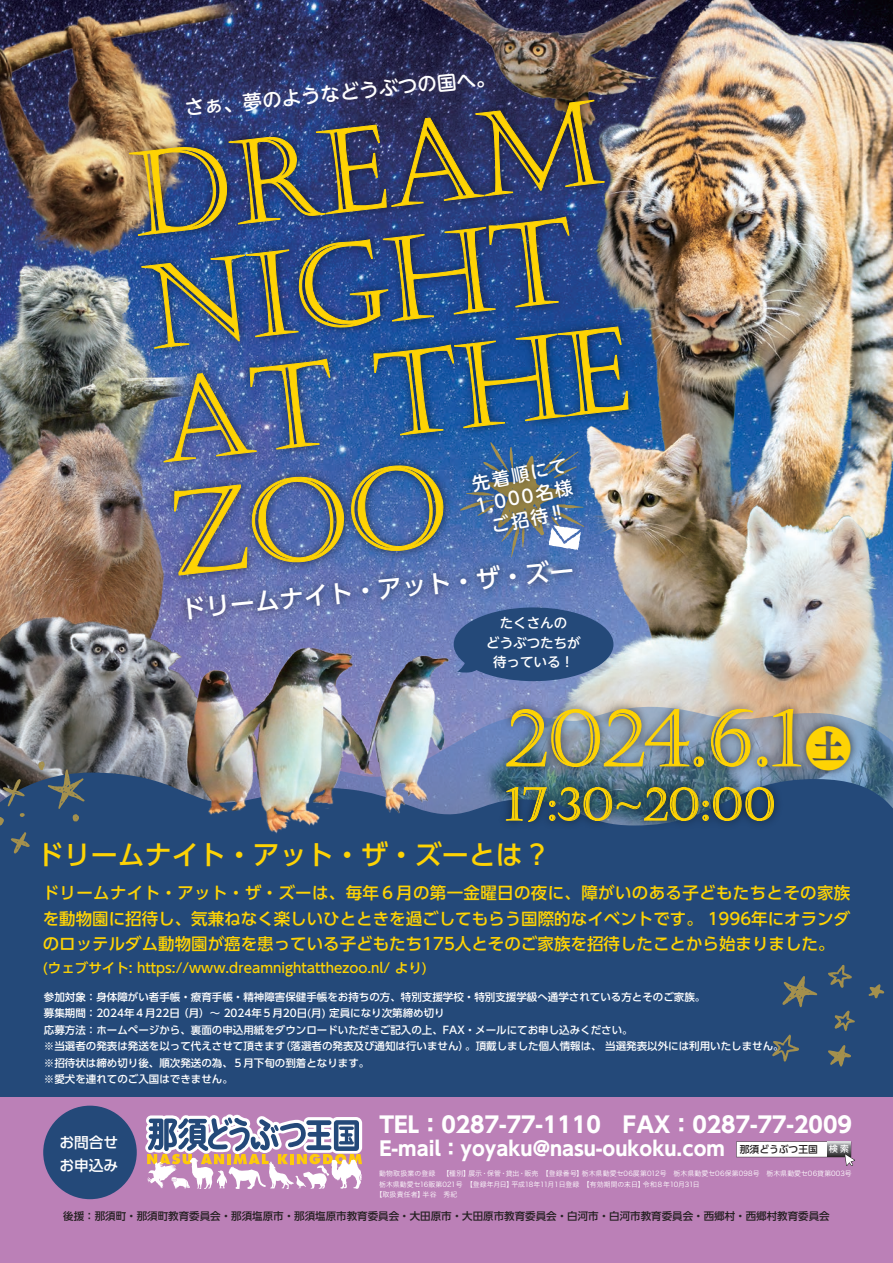
<style>
.page{position:relative;width:893px;height:1263px;background:#fff}
.page>*{position:absolute;margin:0;border:0;box-sizing:border-box;transform-origin:0 0}
.t1{font:115.5px/113.7px "Castellar";color:#fed304}
.t2{font:78px "Castellar";color:#fed304}
.t3{font:46.5px "Tsuku A Old Min Pr 6 B";color:#fed304}
.t4{font:45px "Castellar";color:#fed304}
.t5{font:500 27px "UD Shin Go Pro";color:#fed304}
.t6{font:500 24.75px "UD Shin Go Pro";color:#fff}
.t7{font:700 21.9px "UD Shin Go Pro";color:#fff}
.t8{font:700 19.5px "UD Shin Go Pro";color:#fff}
.t9{font:500 19.5px "UD Shin M Go Pr 6";color:#fff}
.t10{font:500 18px/22.5px "UD Shin M Go Pr 6";color:#fff;text-align:center}
.t11{font:500 16.5px/25.5px "UD Shin Go Pro";color:#fed304;text-align:justify}
.t12{font:500 14.7px/23.2px "UD Shin Go Pro";color:#fff}
.t13{font:500 13.5px "UD Shin Go Pro";color:#fed304}
.t14{font:500 13.5px/19.5px "UD Shin M Go Pr 6";color:#fff;text-align:center}
.t15{font:500 10.5px/16.5px "UD Shin Go Pro";color:#fff}
.t16{font:500 10.5px "UD Shin Go Pro";color:#231f20}
.t17{font:500 9.75px "UD Shin Go Pro";color:#231f20}
.t18{font:500 8.7px "UD Shin Go Pro";color:#fff}
.t19{font:6.9px/10.5px "Hiragino Sans Pr 6 N W3";letter-spacing:.005em;color:#fff}
.t20{font:6.9px "Hiragino Sans Pr 6 N W3";letter-spacing:.025em;color:#fff}
.t21{font:6.9px "Hiragino Sans Pr 6 N W3";letter-spacing:-.05em;color:#fff}
.t22{font:6.9px "Hiragino Sans Pr 6 N W3";letter-spacing:-.055em;color:#fff}
</style>
<div class="page">
<img style="left:332px;top:0;width:206px;height:70px">
<img style="left:538px;top:0;width:355px;height:471px">
<img style="left:0;top:361px;width:112px;height:245px">
<img style="left:662px;top:409px;width:193px;height:62px">
<img style="left:490px;top:471px;width:403px;height:236px">
<img style="left:0;top:0;width:332px;height:352px">
<img style="left:0;top:606px;width:142px;height:167px">
<div style="left:0;top:773px;width:893px;height:324px;background:#244979"></div>
<img style="left:142px;top:621px;width:348px;height:236px">
<div style="left:0;top:1097px;width:893px;height:166px;background:#bb80b7"></div>
<img style="left:112px;top:70px;width:550px;height:551px">
<div style="left:454px;top:607px;width:159px;height:74px;background:#244979;border-radius:50%"></div>
<svg style="left:457px;top:655px;width:23px;height:21px"></svg>
<img style="left:167px;top:576px;width:422px;height:65px">
<img style="left:492px;top:686px;width:373px;height:160px">
<img style="left:506px;top:709px;width:198px;height:58px">
<img style="left:711px;top:709px;width:90px;height:58px">
<svg style="left:506px;top:787px;width:268px;height:35px;background:#5d6d51"></svg>
<img style="left:171px;top:56px;width:329px;height:43px">
<div style="left:43px;top:1106px;width:94px;height:93px;background:#244979;border-radius:50%"></div>
<svg style="left:736px;top:1141px;width:119px;height:25px"></svg>
<svg style="left:782px;top:976px;width:35px;height:31px"></svg>
<svg style="left:828px;top:1045px;width:23px;height:22px"></svg>
<svg style="left:772px;top:1035px;width:27px;height:27px"></svg>
<svg style="left:828px;top:965px;width:24px;height:23px"></svg>
<svg style="left:835px;top:1010px;width:20px;height:21px"></svg>
<svg style="left:868px;top:984px;width:16px;height:14px"></svg>
<svg style="left:3px;top:779px;width:22px;height:27px"></svg>
<svg style="left:11px;top:832px;width:19px;height:22px"></svg>
<svg style="left:0;top:816px;width:4px;height:10px"></svg>
<svg style="left:38px;top:761px;width:47px;height:60px;background:#4b5f71"></svg>
<svg style="left:20px;top:813px;width:5px;height:4px"></svg>
<img style="left:129px;top:99px;width:500px;height:477px">
<svg style="left:145px;top:1114px;width:217px;height:75px"></svg>
<h3 class="t9" style="left:183px;top:93px;width:313px;rotate:-6deg">さぁ、夢のようなどうぶつの国へ。</h3>
<h1 class="t1" style="left:123px;top:144px;width:475px;rotate:-7deg">dream night at the zoo</h1>
<h3 class="t10" style="left:469px;top:472px;width:100px;rotate:-11deg">先着順にて<br>1,000名様ご招待!!</h3>
<h3 class="t6" style="left:179px;top:590px;width:396px;rotate:-6deg">ドリームナイト・アット・ザ・ズー</h3>
<p class="t14" style="left:486px;top:613px;width:96px">たくさんの<br>どうぶつたちが待っている!</p>
<h2 class="t2" style="left:505px;top:694px;width:297px">2024.6.1</h2>
<h3 class="t4" style="left:505px;top:779px;width:272px">17:30~20:00</h3>
<h3 class="t3" style="left:805px;top:707px;width:48px">土</h3>
<h3 class="t5" style="left:37px;top:832px;width:509px">ドリームナイト・アット・ザ・ズーとは ?</h3>
<h3 class="t11" style="left:43px;top:880px;width:809px">ドリームナイト・アット・ザ・ズーは、毎年６月の第一金曜日の夜に、障がいのある子どもたちとその家族を動物園に招待し、気兼ねなく楽しいひとときを過ごしてもらう国際的なイベントです。 1996年にオランダのロッテルダム動物園が癌を患っている子どもたち175人とそのご家族を招待したことから始まりました。</h3>
<p class="t13" style="left:43px;top:957px;width:386px">(ウェブサイト: https://www.dreamnightatthezoo.nl/ より(</p>
<p class="t15" style="left:178px;top:988px;width:529px;text-indent:-134px">参加対象：身体障がい者手帳・療育手帳・精神障害保健手帳をお持ちの方、特別支援学校・特別支援学級へ通学されている方とそのご家族。（月）～ 2024年５月20日月( ) 定員になり次第締め切り</p>
<p class="t15" style="left:44px;top:1004px;width:138px">募集期間：2024年４月22日</p>
<p class="t15" style="left:44px;top:1021px;width:590px">応募方法：ホームページから、裏面の申込用紙をダウンロードいただきご記入の上、FAX・メールにてお申し込みください。</p>
<p class="t15" style="left:280px;top:1037px;width:505px">（落選者の発表及び通知は行いません）。頂戴しました個人情報は、当選発表以外には利用いたしません。</p>
<p class="t15" style="left:44px;top:1037px;width:327px">※当選者の発表は発送を以って代えさせて頂きます<br>※招待状は締め切り後、順次発送の為、５月下旬の到着となります。※愛犬を連れてのご入国はできません。</p>
<h3 class="t7" style="left:379px;top:1107px;width:474px">TEL：0287-77-1110　FAX：0287-77-2009</h3>
<p class="t18" style="left:829px;top:1142px;width:21px">検索</p>
<h3 class="t12" style="left:59px;top:1131px;width:61px">お問合せお申込み</h3>
<p class="t16" style="left:63px;top:1208px;width:768px">後援：那須町・那須町教育委員会・那須塩原市・那須塩原市教育委員会・大田原市・大田原市教育委員会・白河市・白河市教育委員会・西郷村・西郷村教育委員会</p>
<h3 class="t8" style="left:379px;top:1133px;width:347px">E-mail：yoyaku@nasu-oukoku.com</h3>
<p class="t17" style="left:740px;top:1141px;width:79px">那須どうぶつ王国</p>
<p class="t20" style="left:379px;top:1167px;width:92px">動物取扱業の登録　【種別】</p>
<p class="t19" style="left:518px;top:1168px;width:67px">・販売　【登録番号】</p>
<p class="t19" style="left:481px;top:1168px;width:27px">・保管・</p>
<p class="t19" style="left:506px;top:1168px;width:15px">貸出</p>
<p class="t19" style="left:582px;top:1168px;width:272px">栃木県動愛セ06展第012号　栃木県動愛セ06保第098号　栃木県動愛セ06貸第003号</p>
<p class="t19" style="left:468px;top:1168px;width:15px">展示</p>
<p class="t19" style="left:423px;top:1178px;width:92px;text-indent:-43px">栃木県動愛セ16販第021号　【登録年月日】半谷　秀紀</p>
<p class="t19" style="left:559px;top:1178px;width:87px">日登録　【有効期間の末日】</p>
<p class="t22" style="left:511px;top:1178px;width:45px">平成18年11月</p>
<p class="t21" style="left:643px;top:1178px;width:58px">令和８年10月31日</p>
<p class="t19" style="left:553px;top:1178px;width:8px">１</p>
<p class="t19" style="left:375px;top:1189px;width:51px">　【取扱責任者】</p>
</div>
